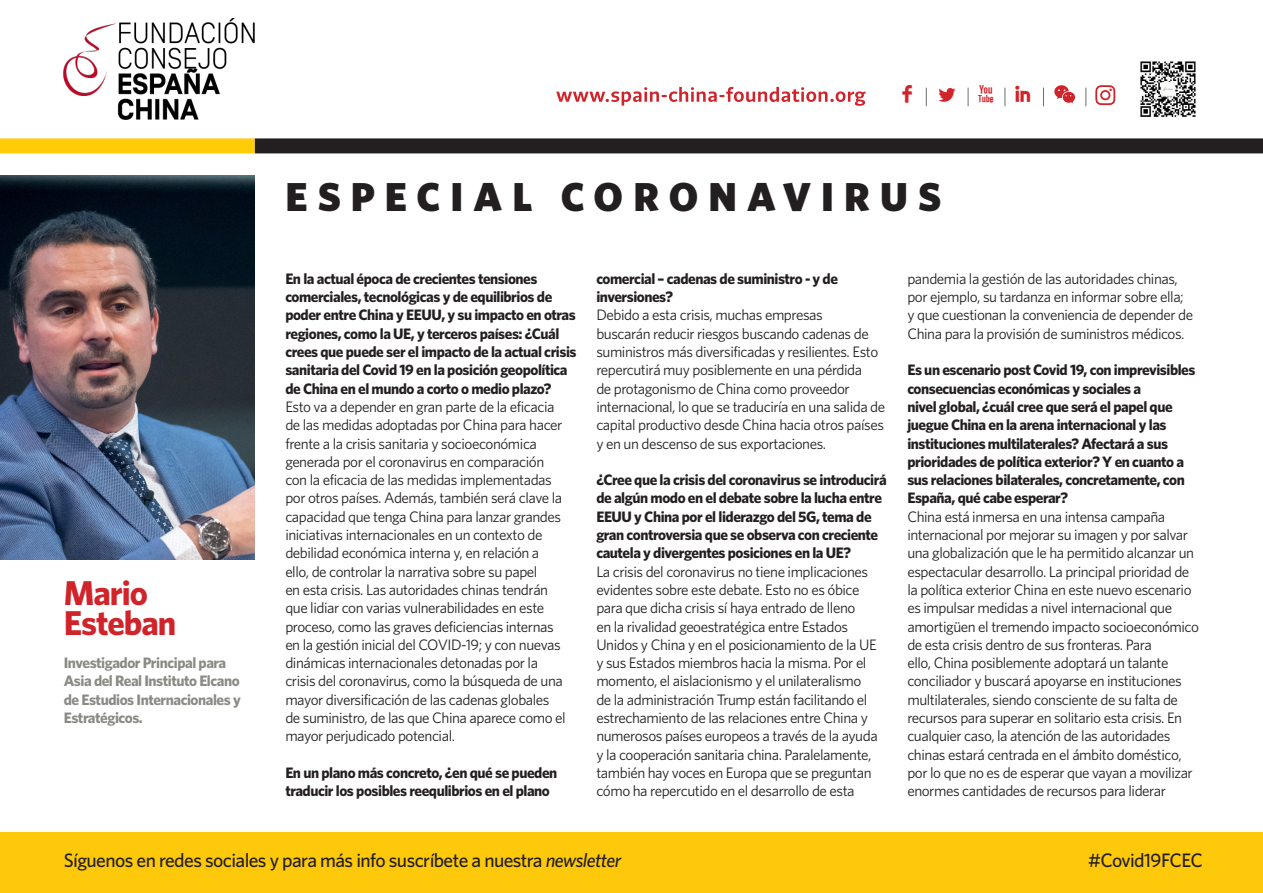
<style>
.page{position:relative;width:1263px;height:893px;background:#fff}
.page>*{position:absolute;margin:0;border:0;box-sizing:border-box;transform-origin:0 0}
.PREGUTNA{font:900 40.5px "Whitney HTF";letter-spacing:.25em;color:#231f20}
.PREGUTNA-2{font:700 34.5px/30.3px "Whitney HTF";letter-spacing:-.03em;color:#d1232a}
.t1{font:28.8px "Socialico";color:#d1232a}
.PREGUTNA-3{font:500 19.5px "Whitney HTF";letter-spacing:-.03em;color:#231f20}
.texto_normal{font:15.15px/18.3px "Whitney HTF";letter-spacing:-.03em;color:#231f20}
.texto_normal-2{font:700 15.15px/18.3px "Whitney HTF";letter-spacing:-.03em;color:#231f20}
.PREGUTNA-4{font:700 15.15px/18.3px "Whitney HTF";letter-spacing:-.03em;color:#231f20}
.PREGUTNA-5{font:700 15.15px/18.3px "Whitney HTF";letter-spacing:-.03em;color:#8b8b85}
.s1{font-style:italic}
</style>
<div class="page">
<svg style="left:556px;top:87px;width:309px;height:19px"></svg>
<img style="left:1140px;top:61px;width:56px;height:56px">
<img style="left:63px;top:18px;width:192px;height:102px">
<svg style="left:926px;top:88px;width:1px;height:18px"></svg>
<svg style="left:968px;top:88px;width:1px;height:18px"></svg>
<svg style="left:1005px;top:88px;width:1px;height:18px"></svg>
<svg style="left:1043px;top:88px;width:1px;height:18px"></svg>
<svg style="left:1086px;top:88px;width:1px;height:18px"></svg>
<svg style="left:1054px;top:85px;width:21px;height:18px"></svg>
<svg style="left:1095px;top:85px;width:20px;height:20px"></svg>
<div style="left:255px;top:138px;width:1008px;height:15px;background:#231f20"></div>
<div style="left:0;top:138px;width:255px;height:15px;background:#fecd08"></div>
<img style="left:0;top:175px;width:255px;height:384px">
<div style="left:0;top:833px;width:1263px;height:60px;background:#fec80b"></div>
<p class="t1" style="left:901px;top:77px;width:14px">F</p>
<p class="t1" style="left:935px;top:79px;width:24px">L</p>
<p class="t1" style="left:977px;top:77px;width:19px">X</p>
<p class="t1" style="left:1014px;top:79px;width:19px">I</p>
<p class="PREGUTNA-2" style="left:64px;top:577px;width:114px">Mario<br>Esteban</p>
<p class="PREGUTNA-5" style="left:64px;top:653px;width:178px">Investigador Principal para<br>Asia del Real Instituto Elcano de Estudios Internacionales y<br>Estratégicos.</p>
<p class="PREGUTNA" style="left:285px;top:172px;width:657px">ESPECIAL CORONAVIRUS</p>
<p class="texto_normal-2" style="left:285px;top:269px;width:293px">En la actual época de crecientes tensiones comerciales, tecnológicas y de equilibrios de poder entre China y EEUU, y su impacto en otras regiones, como la UE, y terceros países: ¿Cuál crees que puede ser el impacto de la actual crisis sanitaria del Covid 19 en la posición geopolítica de China en el mundo a corto o medio plazo?</p>
<p class="texto_normal" style="left:285px;top:397px;width:282px">Esto va a depender en gran parte de la eficacia de las medidas adoptadas por China para hacer frente a la crisis sanitaria y socioeconómica generada por el coronavirus en comparación con la eficacia de las medidas implementadas por otros países. Además, también será clave la capacidad que tenga China para lanzar grandes iniciativas internacionales en un contexto de debilidad económica interna y, en relación a ello, de controlar la narrativa sobre su papel<br>en esta crisis. Las autoridades chinas tendrán que lidiar con varias vulnerabilidades en este proceso, como las graves deficiencias internas en la gestión inicial del COVID-19; y con nuevas dinámicas internacionales detonadas por la crisis del coronavirus, como la búsqueda de una mayor diversificación de las cadenas globales de suministro, de las que China aparece como el mayor perjudicado potencial.</p>
<p class="PREGUTNA-4" style="left:285px;top:763px;width:274px">En un plano más concreto, ¿en qué se pueden traducir los posibles reequlibrios en el plano</p>
<p class="PREGUTNA-4" style="left:596px;top:269px;width:243px">comercial – cadenas de suministro - y de inversiones?</p>
<p class="texto_normal" style="left:596px;top:306px;width:290px">Debido a esta crisis, muchas empresas<br>buscarán reducir riesgos buscando cadenas de suministros más diversificadas y resilientes. Esto repercutirá muy posiblemente en una pérdida<br>de protagonismo de China como proveedor internacional, lo que se traduciría en una salida de capital productivo desde China hacia otros países y en un descenso de sus exportaciones.</p>
<p class="PREGUTNA-4" style="left:596px;top:470px;width:292px">¿Cree que la crisis del coronavirus se introducirá de algún modo en el debate sobre la lucha entre EEUU y China por el liderazgo del 5G, tema de gran controversia que se observa con creciente cautela y divergentes posiciones en la UE?</p>
<p class="texto_normal" style="left:596px;top:562px;width:283px">La crisis del coronavirus no tiene implicaciones evidentes sobre este debate. Esto no es óbice para que dicha crisis sí haya entrado de lleno<br>en la rivalidad geoestratégica entre Estados Unidos y China y en el posicionamiento de la UE y sus Estados miembros hacia la misma. Por el momento, el aislacionismo y el unilateralismo de la administración Trump están facilitando el estrechamiento de las relaciones entre China y numerosos países europeos a través de la ayuda y la cooperación sanitaria china. Paralelamente, también hay voces en Europa que se preguntan cómo ha repercutido en el desarrollo de esta</p>
<p class="texto_normal" style="left:907px;top:269px;width:287px">pandemia la gestión de las autoridades chinas, por ejemplo, su tardanza en informar sobre ella; y que cuestionan la conveniencia de depender de China para la provisión de suministros médicos.</p>
<p class="texto_normal-2" style="left:907px;top:360px;width:290px">Es un escenario post Covid 19, con imprevisibles consecuencias económicas y sociales a<br>nivel global, ¿cuál cree que será el papel que juegue China en la arena internacional y las instituciones multilaterales? Afectará a sus prioridades de política exterior? Y en cuanto a sus relaciones bilaterales, concretamente, con España, qué cabe esperar?</p>
<p class="texto_normal" style="left:907px;top:507px;width:293px">China está inmersa en una intensa campaña internacional por mejorar su imagen y por salvar una globalización que le ha permitido alcanzar un espectacular desarrollo. La principal prioridad de la política exterior China en este nuevo escenario es impulsar medidas a nivel internacional que amortigüen el tremendo impacto socioeconómico de esta crisis dentro de sus fronteras. Para<br>ello, China posiblemente adoptará un talante conciliador y buscará apoyarse en instituciones multilaterales, siendo consciente de su falta de recursos para superar en solitario esta crisis. En cualquier caso, la atención de las autoridades chinas estará centrada en el ámbito doméstico, por lo que no es de esperar que vayan a movilizar enormes cantidades de recursos para liderar</p>
<p class="PREGUTNA-3" style="left:64px;top:849px;width:559px">Síguenos en redes sociales y para más info suscríbete a nuestra <span class="s1">newsletter</span></p>
<p class="PREGUTNA-3" style="left:1088px;top:849px;width:116px">#Covid19FCEC</p>
</div>
